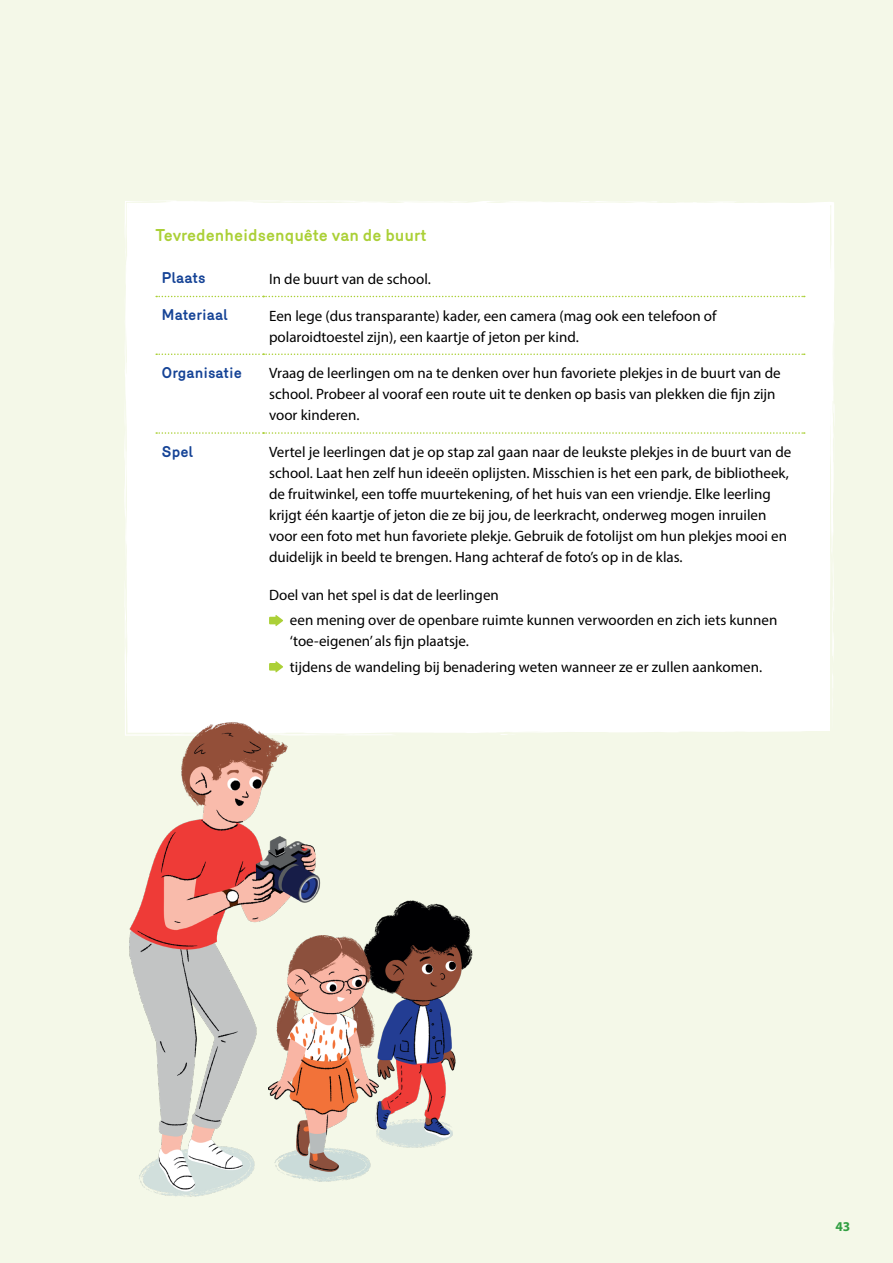
<style>
.page{position:relative;width:893px;height:1263px;background:#f4f8e8}
.page>*{position:absolute;margin:0;border:0;box-sizing:border-box;transform-origin:0 0}
.t1{font:700 16.5px "Mercury";color:#abd037}
.t2{font:15px/21px "Myriad Pro";color:#000}
.t3{font:700 15px "Mercury";color:#154396}
.t4{font:700 13.5px "Myriad Pro";color:#319f42}
</style>
<div class="page">
<div style="left:125px;top:200px;width:710px;height:531px;background:#fff"></div>
<svg style="left:829px;top:547px;width:5px;height:183px"></svg>
<svg style="left:660px;top:202px;width:17px;height:1px"></svg>
<svg style="left:827px;top:209px;width:2px;height:9px"></svg>
<svg style="left:741px;top:202px;width:52px;height:6px"></svg>
<svg style="left:687px;top:208px;width:26px;height:1px"></svg>
<svg style="left:550px;top:206px;width:12px;height:1px"></svg>
<svg style="left:591px;top:202px;width:28px;height:8px"></svg>
<svg style="left:388px;top:201px;width:51px;height:9px"></svg>
<svg style="left:264px;top:201px;width:13px;height:7px"></svg>
<svg style="left:332px;top:201px;width:45px;height:9px"></svg>
<svg style="left:301px;top:203px;width:21px;height:4px"></svg>
<svg style="left:145px;top:201px;width:12px;height:1px"></svg>
<svg style="left:150px;top:209px;width:24px;height:1px"></svg>
<div style="left:124px;top:353px;width:682px;height:383px;background:#fff"></div>
<img style="left:128px;top:698px;width:196px;height:499px">
<img style="left:374px;top:900px;width:99px;height:248px">
<img style="left:268px;top:935px;width:111px;height:247px">
<p class="t1" style="left:155px;top:225px;width:273px">Tevredenheidsenquête van de buurt</p>
<p class="t3" style="left:161px;top:269px;width:46px">Plaats</p>
<p class="t2" style="left:269px;top:268px;width:163px">In de buurt van de school.</p>
<p class="t3" style="left:161px;top:306px;width:68px">Materiaal</p>
<p class="t2" style="left:269px;top:305px;width:449px">Een lege (dus transparante) kader, een camera (mag ook een telefoon of polaroidtoestel zijn), een kaartje of jeton per kind.</p>
<p class="t3" style="left:161px;top:364px;width:82px">Organisatie</p>
<p class="t2" style="left:269px;top:362px;width:513px">Vraag de leerlingen om na te denken over hun favoriete plekjes in de buurt van de school. Probeer al vooraf een route uit te denken op basis van plekken die fijn zijn voor kinderen.</p>
<p class="t3" style="left:161px;top:443px;width:33px">Spel</p>
<p class="t2" style="left:269px;top:441px;width:524px">Vertel je leerlingen dat je op stap zal gaan naar de leukste plekjes in de buurt van de school. Laat hen zelf hun ideeën oplijsten. Misschien is het een park, de bibliotheek, de fruitwinkel, een toffe muurtekening, of het huis van een vriendje. Elke leerling krijgt één kaartje of jeton die ze bij jou, de leerkracht, onderweg mogen inruilen voor een foto met hun favoriete plekje. Gebruik de fotolijst om hun plekjes mooi en duidelijk in beeld te brengen. Hang achteraf de foto’s op in de klas.</p>
<p class="t2" style="left:290px;top:582px;width:489px;line-height:25.2px;text-indent:-21px">Doel van het spel is dat de leerlingen<br>een mening over de openbare ruimte kunnen verwoorden en zich iets kunnen</p>
<p class="t2" style="left:290px;top:628px;width:474px;line-height:25.2px">‘toe-eigenen’ als fijn plaatsje.<br>tijdens de wandeling bij benadering weten wanneer ze er zullen aankomen.</p>
<p class="t4" style="left:835px;top:1217px;width:16px">43</p>
</div>
